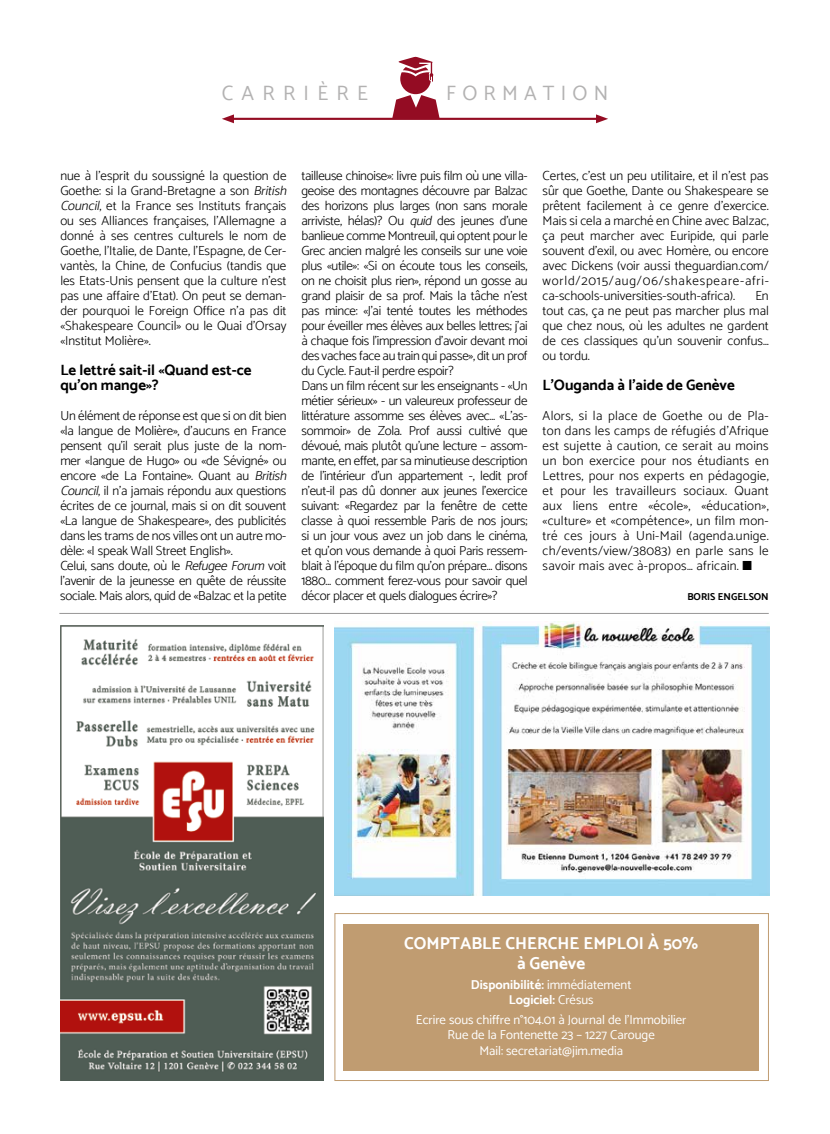
<style>
.page{position:relative;width:830px;height:1134px;background:#fff}
.page>*{position:absolute;margin:0;border:0;box-sizing:border-box;transform-origin:0 0}
.t1{font:20.75px "Catamaran";letter-spacing:.3em;color:#b3b2b2}
.t2{font:20.75px "Catamaran";letter-spacing:.4em;color:#b3b2b2}
.t3{font:700 17.12px/20.6px "Catamaran";color:#fff;text-align:center}
.t4{font:700 15px/15px "Catamaran";color:#000}
.t5{font:300 13.12px/15px "Catamaran";letter-spacing:-.02em;color:#000;text-align:justify}
.t6{font:300 13.12px/15px "Catamaran";color:#000}
.t7{font:12.88px/15.5px "Catamaran";color:#fff;text-align:center}
.t8{font:700 12.88px/15.5px "Catamaran";color:#fff;text-align:center}
.t9{font:700 10px "Catamaran";color:#000}
.s1{font-style:italic}
.s2{font-weight:400}
</style>
<div class="page">
<svg style="left:392px;top:57px;width:47px;height:61px"></svg>
<hr style="left:230px;top:118px;width:369px;height:2px;background:#940c23">
<svg style="left:222px;top:114px;width:12px;height:9px"></svg>
<svg style="left:595px;top:114px;width:13px;height:9px"></svg>
<hr style="left:59px;top:613px;width:709px;height:1px;background:#979696">
<img style="left:334px;top:621px;width:435px;height:274px">
<div style="left:334px;top:913px;width:434px;height:168px;border:1px solid #c09c71"></div>
<div style="left:343px;top:924px;width:415px;height:146px;background:#c09c71"></div>
<img style="left:60px;top:625px;width:263px;height:456px">
<h1 class="t2" style="left:222px;top:81px;width:147px">CARRIÈRE</h1>
<h1 class="t1" style="left:446px;top:81px;width:163px">FORMATION</h1>
<p class="t6" style="left:60px;top:168px;width:231px">nue à l’esprit du soussigné la question de Goethe: si la Grand-Bretagne a son <span class="s1">British Council</span>, et la France ses Instituts français ou ses Alliances françaises, l’Allemagne a donné à ses centres culturels le nom de Goethe, l’Italie, de Dante, l’Espagne, de Cer&shy;vantès, la Chine, de Confucius (tandis que les Etats-Unis pensent que la culture n’est pas une affaire d’Etat). On peut se deman&shy;der pourquoi le Foreign Office n’a pas dit «Shakespeare Council» ou le Quai d’Orsay «Institut Molière».</p>
<p class="t4" style="left:60px;top:362px;width:193px">Le lettré sait-il «Quand est-ce qu’on mange»?</p>
<p class="t5" style="left:60px;top:408px;width:231px;text-align:left">Un élément de réponse est que si on dit bien «la langue de Molière», d’aucuns en France pensent qu’il serait plus juste de la nom&shy;mer «langue de Hugo» ou «de Sévigné» ou encore «de La Fontaine». Quant au <span class="s1">British Council</span>, il n’a jamais répondu aux questions écrites de ce journal, mais si on dit souvent «La langue de Shakespeare», des publicités dans les trams de nos villes ont un autre mo&shy;dèle: «I speak Wall Street English».<br>Celui, sans doute, où le <span class="s1">RefugeeForum</span> voit l’avenir de la jeunesse en quête de réussite sociale. Mais alors, quid de «Balzac et la petite</p>
<p class="t5" style="left:301px;top:168px;width:227px;text-align:left">tailleuse chinoise»: livre puis film où une villa&shy;geoise des montagnes découvre par Balzac des horizons plus larges (non sans morale arriviste, hélas)? Ou <span class="s1">quid</span> des jeunes d’une banlieue comme Montreuil, qui optent pour le Grec ancien malgré les conseils sur une voie plus «utile»: «Si on écoute tous les conseils, on ne choisit plus rien», répond un gosse au grand plaisir de sa prof. Mais la tâche n’est pas mince: «J’ai tenté toutes les méthodes pour éveiller mes élèves aux belles lettres; j’ai à chaque fois l’impression d’avoir devant moi des vaches face au train qui passe», dit un prof du Cycle. Faut-il perdre espoir?<br>Dans un film récent sur les enseignants - «Un métier sérieux» - un valeureux professeur de littérature assomme ses élèves avec… «L’as&shy;sommoir» de Zola. Prof aussi cultivé que dévoué, mais plutôt qu’une lecture – assom&shy;mante, en effet, par sa minutieuse description de l’intérieur d’un appartement -, ledit prof n’eut-il pas dû donner aux jeunes l’exercice suivant: «Regardez par la fenêtre de cette classe à quoi ressemble Paris de nos jours; si un jour vous avez un job dans le cinéma, et qu’on vous demande à quoi Paris ressem&shy;blait à l’époque du film qu’on prépare… disons 1880… comment ferez-vous pour savoir quel décor placer et quels dialogues écrire»?</p>
<p class="t5" style="left:542px;top:168px;width:228px">Certes, c’est un peu utilitaire, et il n’est pas sûr que Goethe, Dante ou Shakespeare se prêtent facilement à ce genre d’exercice.<br>Mais si cela a marché en Chine avec Balzac, ça peut marcher avec Euripide, qui parle souvent d’exil, ou avec Homère, ou encore avec Dickens (voir aussi theguardian.com/ world/2015/aug/06/shakespeare-afri&shy;ca-schools-universities-south-africa).</p>
<p class="t5" style="left:542px;top:288px;width:227px;text-indent:213px">En tout cas, ça ne peut pas marcher plus mal que chez nous, où les adultes ne gardent de ces classiques qu’un souvenir confus… ou tordu.</p>
<p class="t4" style="left:542px;top:377px;width:194px">L’Ouganda à l’aide de Genève</p>
<p class="t5" style="left:542px;top:408px;width:227px">Alors, si la place de Goethe ou de Pla&shy;ton dans les camps de réfugiés d’Afrique est sujette à caution, ce serait au moins un bon exercice pour nos étudiants en Lettres, pour nos experts en pédagogie, et pour les travailleurs sociaux. Quant aux liens entre «école», «éducation», «culture» et «compétence», un film mon&shy;tré ces jours à Uni-Mail (agenda.unige. ch/events/view/38083) en parle sans le savoir mais avec à-propos… africain. ■</p>
<p class="t9" style="left:687px;top:591px;width:83px">BORIS ENGELSON</p>
<h2 class="t3" style="left:404px;top:932px;width:295px">COMPTABLE CHERCHE EMPLOI À 50% à Genève</h2>
<p class="t8" style="left:470px;top:977px;width:162px">Disponibilité: <span class="s2">immédiatement<br></span>Logiciel: <span class="s2">Crésus</span></p>
<p class="t7" style="left:416px;top:1012px;width:272px">Ecrire sous chiffre n°104.01 à Journal de l'Immobilier<br>Rue de la Fontenette 23 – 1227 Carouge<br>Mail: secretariat@jim.media</p>
</div>
